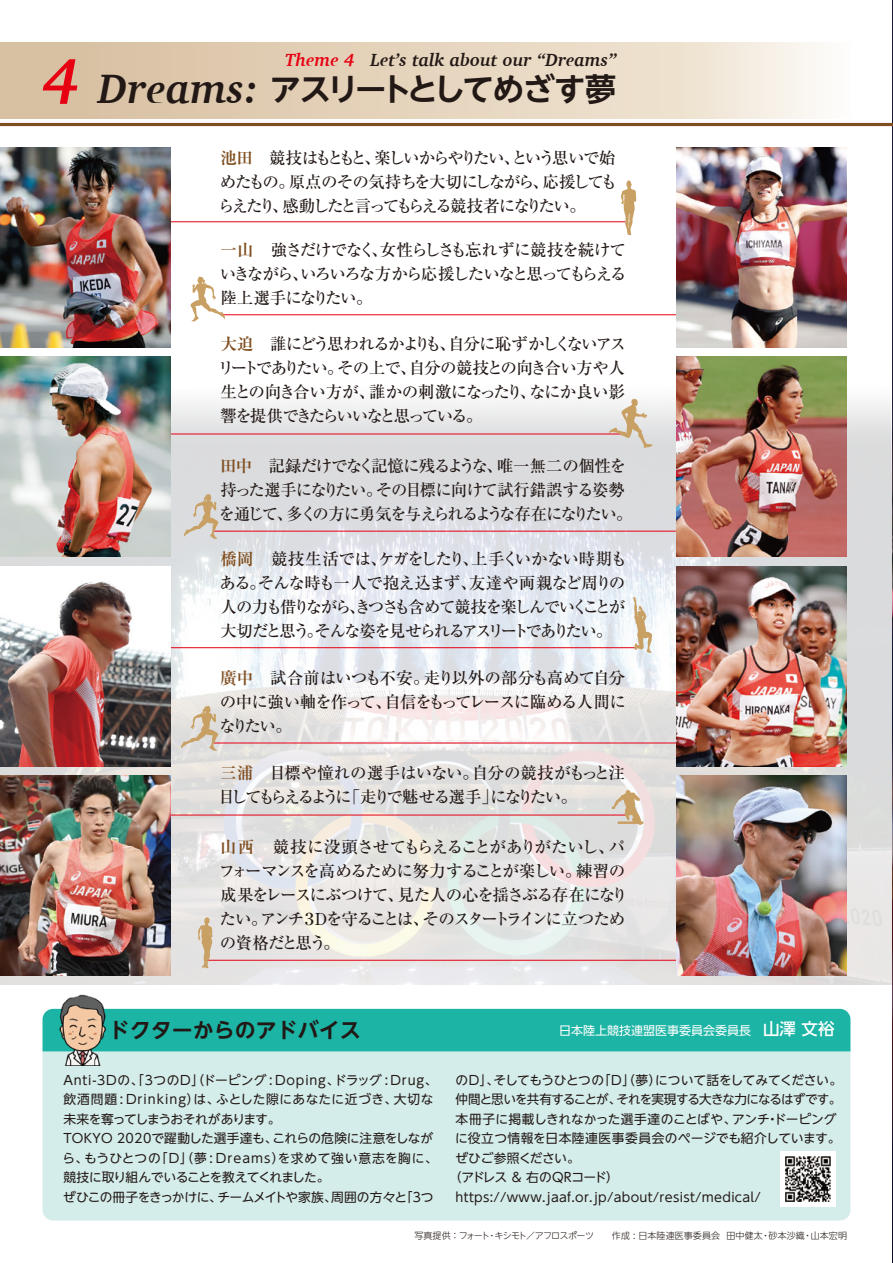
<style>
.page{position:relative;width:893px;height:1263px;background:#fff}
.page>*{position:absolute;margin:0;border:0;box-sizing:border-box;transform-origin:0 0}
.t1{font:700 31.5px "UD Shin Go NT Pro De";letter-spacing:-.075em;color:#221815}
.t2{font:700 21px "UD Shin Go NT Pro De";color:#221815}
.t3{font:italic 700 18px "Charter";color:#221815}
.t4{font:500 16.5px/24px "Ryumin Pr 6 N";letter-spacing:-.09em;color:#221815}
.t5{font:500 16.5px/24px "Ryumin Pr 6 N";letter-spacing:-.125em;color:#221815}
.t6{font:12.75px/19.5px "UD Shin Go NT Pro";color:#221815}
.t7{font:12.75px "UD Shin Go NT Pro";letter-spacing:.025em;color:#221815}
.t8{font:12.75px "UD Shin Go NT Pro";letter-spacing:-.03em;color:#221815}
.t9{font:12.75px "UD Shin Go NT Pro";letter-spacing:-.06em;color:#221815}
.t10{font:12.75px "UD Shin Go NT Pro";letter-spacing:-.055em;color:#221815}
.t11{font:12.75px "UD Shin Go NT Pro";letter-spacing:-.04em;color:#221815}
.t12{font:12px "UD Shin Go NT Pro";color:#fff}
.t13{font:300 9px "UD Shin Go NT Pro";letter-spacing:.01em;color:#221815}
.s1{color:#e60012}
.s2{font-family:"Charter";font-style:italic;font-size:63px;color:#e60012}
.s3{font-family:"Charter";font-style:italic;font-size:42px}
.s4{font-weight:700;color:#804f21}
.s5{font-weight:500;font-size:16.5px}
</style>
<div class="page">
<img style="left:0;top:385px;width:892px;height:599px">
<div style="left:43px;top:1051px;width:807px;height:169px;background:#d4ecea"></div>
<div style="left:43px;top:1009px;width:807px;height:42px;background:#1cb4a4"></div>
<hr style="left:144px;top:221px;width:481px;height:1px;background:#e60012">
<hr style="left:214px;top:531px;width:479px;height:1px;background:#e60012">
<hr style="left:221px;top:314px;width:461px;height:1px;background:#e60012">
<hr style="left:144px;top:434px;width:481px;height:1px;background:#e60012">
<hr style="left:144px;top:647px;width:494px;height:1px;background:#e60012">
<hr style="left:214px;top:743px;width:479px;height:1px;background:#e60012">
<hr style="left:144px;top:815px;width:481px;height:1px;background:#e60012">
<hr style="left:204px;top:960px;width:479px;height:1px;background:#e60012">
<img style="left:892px;top:146px;width:1px;height:1117px">
<div style="left:780px;top:1151px;width:55px;height:56px;background:#fff"></div>
<img style="left:785px;top:1156px;width:46px;height:46px">
<img style="left:0;top:147px;width:170px;height:200px">
<img style="left:677px;top:566px;width:170px;height:200px">
<img style="left:677px;top:357px;width:170px;height:200px">
<img style="left:677px;top:147px;width:170px;height:200px">
<img style="left:0;top:566px;width:170px;height:200px">
<img style="left:0;top:357px;width:170px;height:200px">
<img style="left:0;top:776px;width:170px;height:199px">
<img style="left:677px;top:776px;width:170px;height:199px">
<img style="left:46px;top:994px;width:73px;height:71px">
<svg style="left:633px;top:597px;width:19px;height:56px"></svg>
<svg style="left:191px;top:277px;width:34px;height:44px"></svg>
<svg style="left:612px;top:790px;width:31px;height:35px"></svg>
<svg style="left:181px;top:706px;width:37px;height:45px"></svg>
<svg style="left:609px;top:399px;width:44px;height:49px"></svg>
<svg style="left:184px;top:494px;width:34px;height:45px"></svg>
<svg style="left:621px;top:180px;width:15px;height:55px"></svg>
<svg style="left:198px;top:917px;width:15px;height:51px"></svg>
<svg style="left:0;top:42px;width:818px;height:77px"></svg>
<hr style="left:0;top:123px;width:893px;height:3px;background:#804f21">
<img style="left:880px;top:0;width:13px;height:146px">
<p class="t3" style="left:285px;top:44px;width:333px"><span class="s1">Theme 4</span> Let’s talk about our “Dreams”</p>
<h1 class="t1" style="left:43px;top:63px;width:575px"><span class="s2">4</span> <span class="s3">Dreams:</span> アスリートとしてめざす夢</h1>
<p class="t5" style="left:218px;top:145px;width:401px"><span class="s4">池田</span>　競技はもともと、楽しいからやりたい、という思いで始めたもの。原点のその気持ちを大切にしながら、応援してもらえたり、感動したと言ってもらえる競技者になりたい。</p>
<p class="t4" style="left:220px;top:237px;width:408px;text-align:justify"><span class="s4">一山</span> 強さだけでなく、女性らしさも忘れずに競技を続けていきながら、いろいろな方から応援したいなと思ってもらえる陸上選手になりたい。</p>
<p class="t4" style="left:218px;top:331px;width:410px;text-align:justify"><span class="s4">大迫</span>　誰にどう思われるかよりも、自分に恥ずかしくないアスリートでありたい。その上で、自分の競技との向き合い方や人生との向き合い方が、誰かの刺激になったり、なにか良い影響を提供できたらいいなと思っている。</p>
<p class="t4" style="left:219px;top:453px;width:415px"><span class="s4">田中</span>　記録だけでなく記憶に残るような、唯一無二の個性を持った選手になりたい。その目標に向けて試行錯誤する姿勢を通じて、多くの方に勇気を与えられるような存在になりたい。</p>
<p class="t4" style="left:220px;top:546px;width:409px"><span class="s4">橋岡</span> 競技生活では、ケガをしたり、上手くいかない時期もある。そんな時も一人で抱え込まず、友達や両親など周りの人の力も借りながら、きつさも含めて競技を楽しんでいくことが大切だと思う。そんな姿を見せられるアスリートでありたい。</p>
<p class="t4" style="left:219px;top:665px;width:408px;text-align:justify"><span class="s4">廣中</span>　試合前はいつも不安。走り以外の部分も高めて自分の中に強い軸を作って、自信をもってレースに臨める人間になりたい。</p>
<p class="t4" style="left:219px;top:760px;width:408px"><span class="s4">三浦</span>　目標や憧れの選手はいない。自分の競技がもっと注目してもらえるように「走りで魅せる選手」になりたい。</p>
<p class="t4" style="left:219px;top:834px;width:411px"><span class="s4">山西</span>　競技に没頭させてもらえることがありがたいし、パフォーマンスを高めるために努力することが楽しい。練習の成果をレースにぶつけて、見た人の心を揺さぶる存在になりたい。アンチ３Dを守ることは、そのスタートラインに立つための資格だと思う。</p>
<p class="t2" style="left:109px;top:1013px;width:253px">ドクターからのアドバイス</p>
<p class="t12" style="left:559px;top:1021px;width:277px">日本陸上競技連盟医事委員会委員長　<span class="s5">山澤 文裕</span></p>
<p class="t6" style="left:62px;top:1069px;width:377px">Anti-３Dの､「３つのD」（ドーピング : Doping、ドラッグ : Drug、飲酒問題 : Drinking）は、ふとした隙にあなたに近づき、大切な未来を奪ってしまうおそれがあります。<br>TOKYO 2020で躍動した選手達も、これらの危険に注意をしながら、もうひとつの「D」（夢 : Dreams）を求めて強い意志を胸に、競技に取り組んでいることを教えてくれました。<br>ぜひこの冊子をきっかけに、チームメイトや家族、周囲の方々と「３つ</p>
<p class="t8" style="left:455px;top:1069px;width:388px">のD」、そしてもうひとつの「D」（夢）について話をしてみてください。</p>
<p class="t9" style="left:456px;top:1089px;width:387px">仲間と思いを共有することが、それを実現する大きな力になるはずです。</p>
<p class="t6" style="left:456px;top:1108px;width:383px">本冊子に掲載しきれなかった選手達のことばや、アンチ・ドーピング</p>
<p class="t7" style="left:455px;top:1128px;width:387px">に役立つ情報を日本陸連医事委員会のページでも紹介しています。</p>
<p class="t11" style="left:455px;top:1147px;width:126px">ぜひご参照ください。</p>
<p class="t10" style="left:449px;top:1167px;width:172px">（アドレス &amp; 右のQRコード）</p>
<p class="t7" style="left:456px;top:1186px;width:307px">https://www.jaaf.or.jp/about/resist/medical/</p>
<p class="t13" style="left:414px;top:1228px;width:434px">写真提供 ：フォート・キシモト／アフロスポーツ　　作成 : 日本陸連医事委員会 田中健太・砂本沙織・山本宏明</p>
</div>
